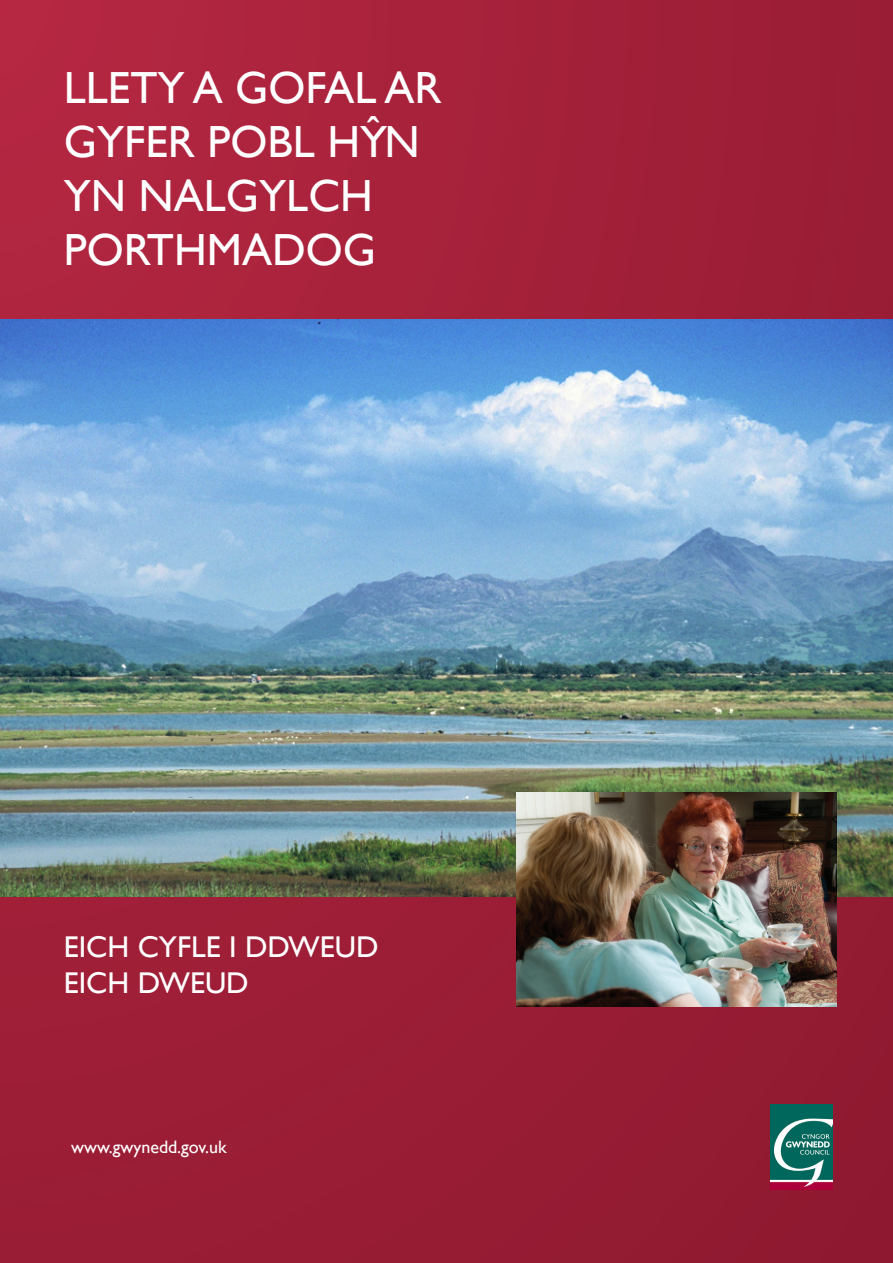
<style>
.page{position:relative;width:893px;height:1263px;background:#fff}
.page>*{position:absolute;margin:0;border:0;box-sizing:border-box;transform-origin:0 0}
.t1{font:45px/54px "Gill Sans";color:#fff}
.t2{font:30px/36px "Gill Sans";color:#fff}
.t3{font:18px "Gill Sans";color:#fff}
</style>
<div class="page">
<div style="left:0;top:0;width:893px;height:1263px;background:linear-gradient(to right,#a9233c,#951c33)"></div>
<img style="left:0;top:319px;width:893px;height:577px">
<img style="left:771px;top:1104px;width:61px;height:86px">
<img style="left:516px;top:793px;width:321px;height:214px">
<p class="t1" style="left:64px;top:62px;width:380px">LLETY A GOFAL AR<br>GYFER POBL HYˆN</p>
<p class="t1" style="left:64px;top:170px;width:314px">YN NALGYLCH<br>PORTHMADOG</p>
<p class="t2" style="left:64px;top:930px;width:316px">EICH CYFLE I DDWEUD<br>EICH DWEUD</p>
<p class="t3" style="left:71px;top:1136px;width:157px">www.gwynedd.gov.uk</p>
</div>
